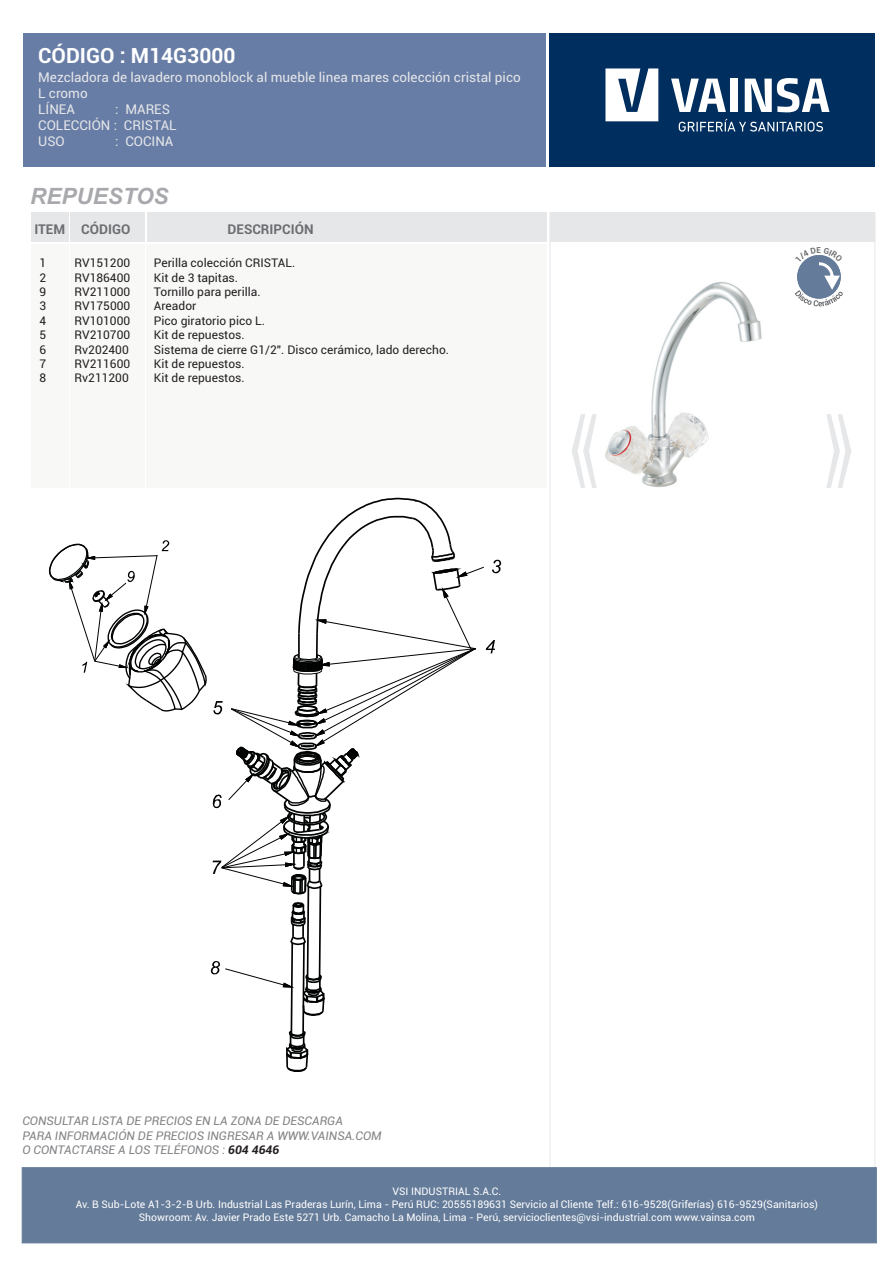
<style>
.page{position:relative;width:893px;height:1263px;background:#fff}
.page>*{position:absolute;margin:0;border:0;box-sizing:border-box;transform-origin:0 0}
.t1{font:166.2px "Arial";color:#e6e7e9;scale:.36 1}
.t2{font:italic 700 22.5px "Arial";color:#a8a9ad}
.t3{font:700 21px "Roboto";color:#fff}
.t4{font:13.5px/16.2px "Roboto";color:#e6e7e9}
.t5{font:700 13.5px "Roboto";color:#6c6d70}
.t6{font:12px "Roboto";color:#231f20}
.t7{font:italic 12px/14.4px "Roboto";color:#808285}
.t8{font:10.5px/12.6px "Roboto";color:#fff;text-align:center}
.s1{font-weight:700;color:#231f20}
</style>
<div class="page">
<img style="left:605px;top:282px;width:157px;height:205px">
<div style="left:146px;top:244px;width:401px;height:244px;background:#f8f8f7"></div>
<div style="left:70px;top:244px;width:75px;height:244px;background:#f8f8f7"></div>
<div style="left:32px;top:244px;width:37px;height:244px;background:#f8f8f7"></div>
<div style="left:550px;top:213px;width:325px;height:29px;background:#e6e7e9"></div>
<div style="left:147px;top:212px;width:400px;height:30px;background:#e6e7e9"></div>
<div style="left:71px;top:213px;width:74px;height:29px;background:#e6e7e9"></div>
<div style="left:32px;top:213px;width:37px;height:29px;background:#e6e7e9"></div>
<div style="left:549px;top:34px;width:326px;height:133px;background:#002e5e"></div>
<svg style="left:605px;top:68px;width:53px;height:53px"></svg>
<svg style="left:671px;top:79px;width:55px;height:33px"></svg>
<div style="left:730px;top:79px;width:8px;height:33px;background:#fff"></div>
<svg style="left:745px;top:78px;width:84px;height:34px"></svg>
<svg style="left:679px;top:119px;width:144px;height:13px"></svg>
<div style="left:23px;top:34px;width:522px;height:133px;background:#687da6"></div>
<div style="left:22px;top:1167px;width:855px;height:76px;background:#647b99"></div>
<svg style="left:48px;top:497px;width:453px;height:575px"></svg>
<svg style="left:795px;top:255px;width:48px;height:51px"></svg>
<h3 class="t3" style="left:38px;top:48px;width:199px">CÓDIGO : M14G3000</h3>
<p class="t4" style="left:38px;top:70px;width:484px">Mezcladora de lavadero monoblock al mueble linea mares colección cristal pico<br>L cromo<br>LÍNEA</p>
<p class="t4" style="left:38px;top:102px;width:140px;text-indent:77px">: MARES<br>COLECCIÓN : CRISTAL<br>USO</p>
<p class="t4" style="left:115px;top:135px;width:60px">: COCINA</p>
<h2 class="t2" style="left:30px;top:187px;width:140px">REPUESTOS</h2>
<p class="t5" style="left:34px;top:223px;width:97px">ITEM CÓDIGO</p>
<p class="t5" style="left:228px;top:223px;width:87px">DESCRIPCIÓN</p>
<p class="t6" style="left:39px;top:258px;width:8px">1</p>
<p class="t6" style="left:75px;top:258px;width:57px">RV151200</p>
<p class="t6" style="left:154px;top:258px;width:143px">Perilla colección CRISTAL.</p>
<p class="t6" style="left:39px;top:272px;width:8px">2</p>
<p class="t6" style="left:75px;top:272px;width:57px">RV186400</p>
<p class="t6" style="left:154px;top:272px;width:86px">Kit de 3 tapitas.</p>
<p class="t6" style="left:39px;top:287px;width:8px">9</p>
<p class="t6" style="left:75px;top:287px;width:57px">RV211000</p>
<p class="t6" style="left:154px;top:287px;width:108px">Tornillo para perilla.</p>
<p class="t6" style="left:39px;top:301px;width:8px">3</p>
<p class="t6" style="left:75px;top:301px;width:57px">RV175000</p>
<p class="t6" style="left:154px;top:301px;width:44px">Areador</p>
<p class="t6" style="left:39px;top:316px;width:8px">4</p>
<p class="t6" style="left:75px;top:316px;width:57px">RV101000</p>
<p class="t6" style="left:154px;top:316px;width:113px">Pico giratorio pico L.</p>
<p class="t6" style="left:39px;top:330px;width:8px">5</p>
<p class="t6" style="left:75px;top:330px;width:57px">RV210700</p>
<p class="t6" style="left:154px;top:330px;width:92px">Kit de repuestos.</p>
<p class="t6" style="left:39px;top:345px;width:8px">6</p>
<p class="t6" style="left:75px;top:345px;width:56px">Rv202400</p>
<p class="t6" style="left:154px;top:345px;width:297px">Sistema de cierre G1/2". Disco cerámico, lado derecho.</p>
<p class="t6" style="left:39px;top:359px;width:8px">7</p>
<p class="t6" style="left:75px;top:359px;width:57px">RV211600</p>
<p class="t6" style="left:154px;top:359px;width:92px">Kit de repuestos.</p>
<p class="t6" style="left:39px;top:373px;width:8px">8</p>
<p class="t6" style="left:75px;top:373px;width:56px">Rv211200</p>
<p class="t6" style="left:154px;top:373px;width:92px">Kit de repuestos.</p>
<h1 class="t1" style="left:822px;top:373px;width:94px">»</h1>
<p class="t7" style="left:22px;top:1115px;width:361px">CONSULTAR LISTA DE PRECIOS EN LA ZONA DE DESCARGA<br>PARA INFORMACIÓN DE PRECIOS INGRESAR A WWW.VAINSA.COM<br>O CONTACTARSE A LOS TELÉFONOS : <span class="s1">604 4646</span></p>
<p class="t8" style="left:76px;top:1186px;width:744px">VSI INDUSTRIAL S.A.C.<br>Av. B Sub-Lote A1-3-2-B Urb. Industrial Las Praderas Lurín, Lima - Perú RUC: 20555189631 Servicio al Cliente Telf.: 616-9528(Griferías) 616-9529(Sanitarios)<br>Showroom: Av. Javier Prado Este 5271 Urb. Camacho La Molina, Lima - Perú, servicioclientes@vsi-industrial.com www.vainsa.com</p>
</div>
